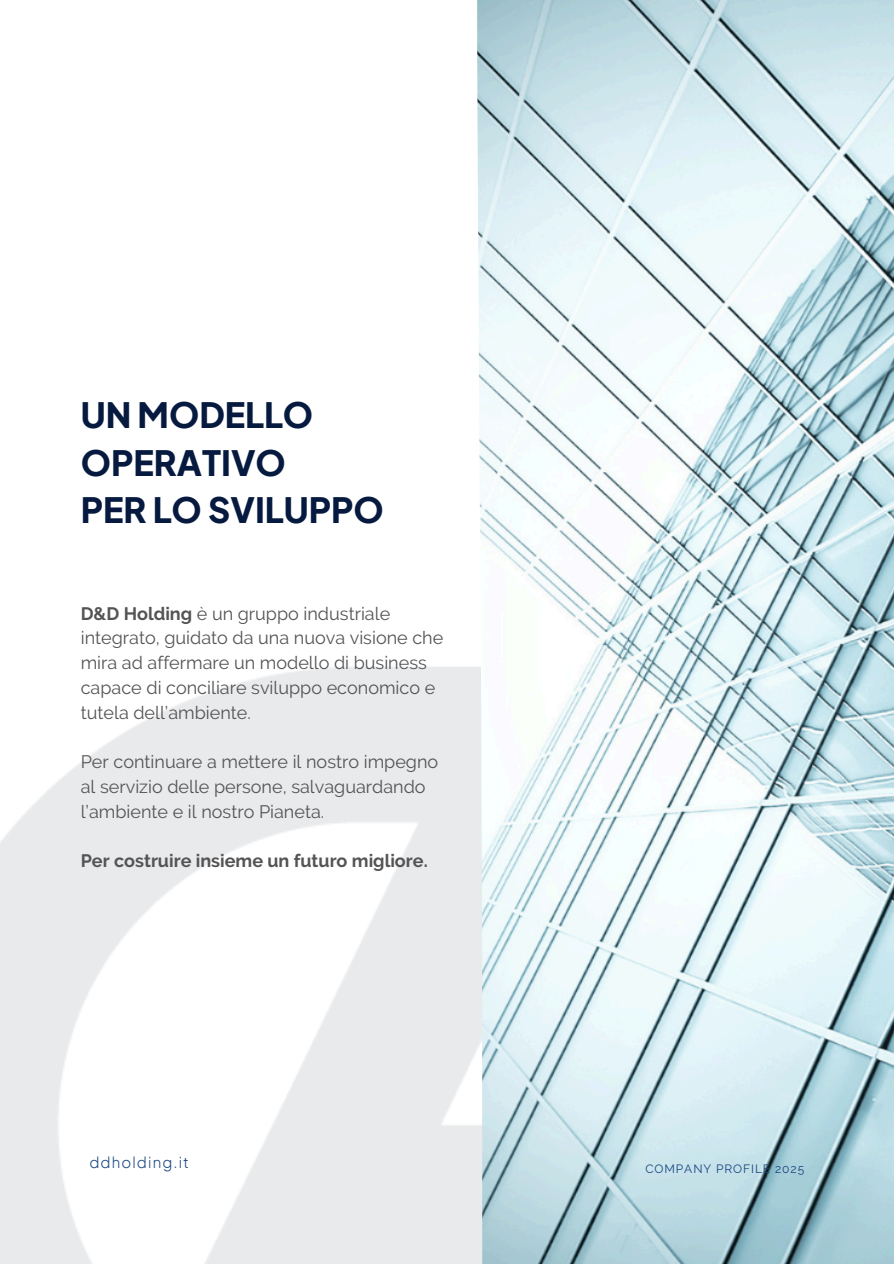
<style>
.page{position:relative;width:894px;height:1264px;background:#fff}
.page>*{position:absolute;margin:0;border:0;box-sizing:border-box;transform-origin:0 0}
.t1{font:800 34.5px/47.2px "Plus Jakarta Sans";color:#061a40}
.t2{font:18px/24.8px "Raleway";color:#545454}
.t3{font:700 18px "Raleway";color:#545454}
.t4{font:300 15px "Plus Jakarta Sans";letter-spacing:.075em;color:#1a4681}
.t5{font:12px "Raleway";letter-spacing:.075em;color:#1a4681}
.s1{font-weight:700}
</style>
<div class="page">
<img style="left:477px;top:0;width:416px;height:1263px">
<p class="t1" style="left:81px;top:390px;width:304px">UN MODELLO<br>OPERATIVO<br>PER LO SVILUPPO</p>
<p class="t2" style="left:81px;top:601px;width:364px"><span class="s1">D&amp;D Holding</span> è un gruppo industriale integrato, guidato da una nuova visione che mira ad affermare un modello di business capace di conciliare sviluppo economico e tutela dell’ambiente.</p>
<p class="t2" style="left:81px;top:749px;width:359px">Per continuare a mettere il nostro impegno al servizio delle persone, salvaguardando l’ambiente e il nostro Pianeta.</p>
<h1 class="t3" style="left:81px;top:850px;width:348px">Per costruire insieme un futuro migliore.</h1>
<h3 class="t4" style="left:89px;top:1152px;width:101px">ddholding.it</h3>
<h3 class="t5" style="left:645px;top:1161px;width:160px">COMPANY PROFILE 2025</h3>
</div>
